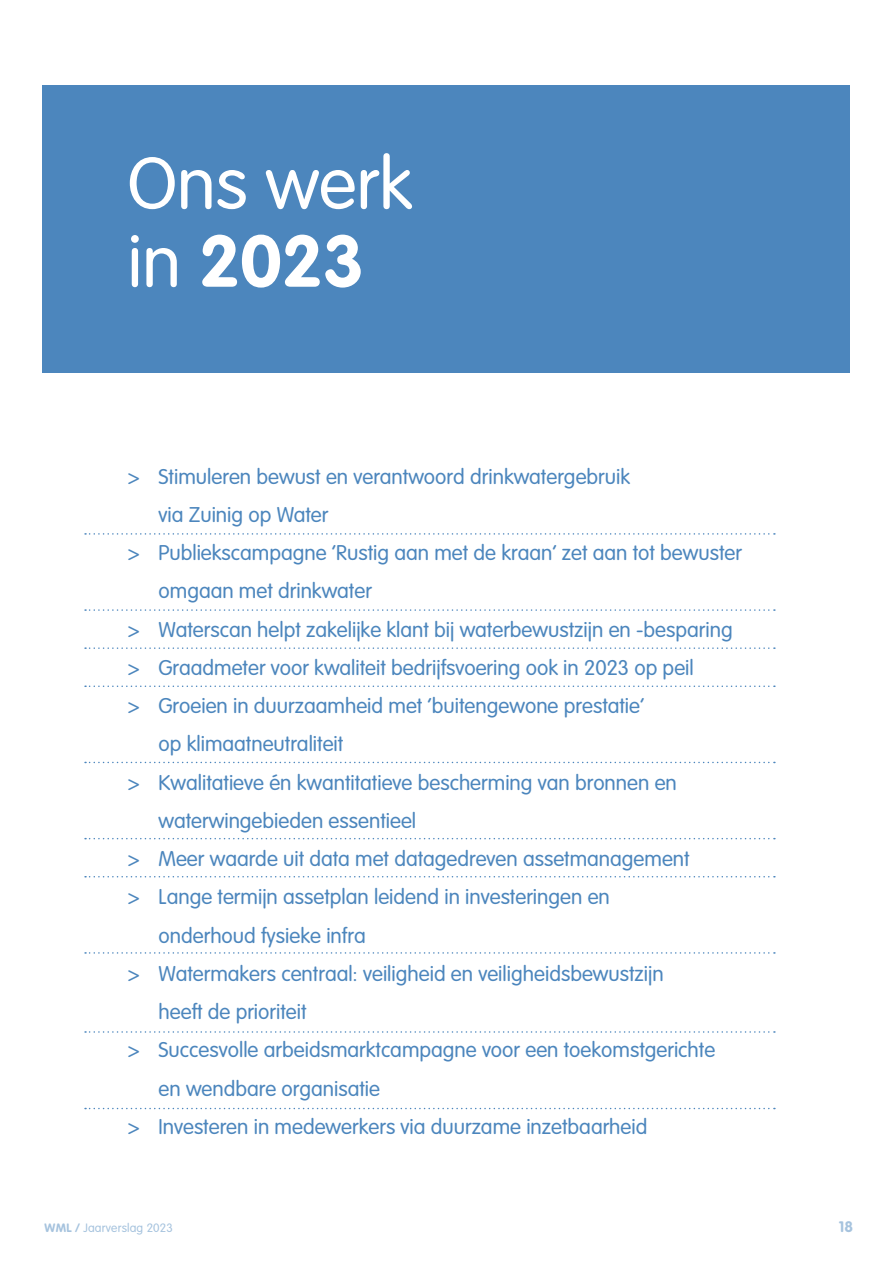
<style>
.page{position:relative;width:893px;height:1263px;background:#fff}
.page>*{position:absolute;margin:0;border:0;box-sizing:border-box;transform-origin:0 0}
.t1{font:300 72px "VAG Rounded Std";color:#fff}
.t2{font:700 72px "VAG Rounded Std";color:#fff}
.t3{font:300 21px/38.2px "VAG Rounded Std";color:#4c86bd}
.t4{font:700 15px "VAG Rounded Std";color:#a6c3de}
.t5{font:300 12px "VAG Rounded Std";letter-spacing:.015em;color:#a6c3de}
.s1{font-weight:300}
.s2{font-weight:700}
</style>
<div class="page">
<div style="left:43px;top:85px;width:807px;height:287px;background:#4c86bd"></div>
<svg style="left:85px;top:1031px;width:690px;height:2px"></svg>
<svg style="left:85px;top:533px;width:690px;height:2px"></svg>
<svg style="left:85px;top:609px;width:690px;height:2px"></svg>
<svg style="left:85px;top:685px;width:690px;height:2px"></svg>
<svg style="left:85px;top:647px;width:690px;height:2px"></svg>
<svg style="left:85px;top:762px;width:690px;height:1px"></svg>
<svg style="left:85px;top:876px;width:690px;height:1px"></svg>
<svg style="left:85px;top:838px;width:690px;height:1px"></svg>
<svg style="left:85px;top:952px;width:690px;height:2px"></svg>
<svg style="left:85px;top:1108px;width:690px;height:1px"></svg>
<p class="t1" style="left:128px;top:142px;width:286px">Ons werk</p>
<p class="t2" style="left:128px;top:219px;width:238px"><span class="s1">in</span> 2023</p>
<p class="t3" style="left:128px;top:458px;width:504px">&gt; Stimuleren bewust en verantwoord drinkwatergebruik</p>
<p class="t3" style="left:159px;top:496px;width:171px">via Zuinig op Water</p>
<p class="t3" style="left:159px;top:534px;width:585px;text-indent:-31px">&gt; Publiekscampagne ‘Rustig aan met de kraan’ zet aan tot bewuster omgaan met drinkwater</p>
<p class="t3" style="left:128px;top:611px;width:607px">&gt; Waterscan helpt zakelijke klant bij waterbewustzijn en -besparing</p>
<p class="t3" style="left:128px;top:649px;width:568px">&gt; Graadmeter voor kwaliteit bedrijfsvoering ook in 2023 op peil</p>
<p class="t3" style="left:128px;top:687px;width:518px">&gt; Groeien in duurzaamheid met ‘buitengewone prestatie’</p>
<p class="t3" style="left:159px;top:726px;width:186px">op klimaatneutraliteit</p>
<p class="t3" style="left:128px;top:764px;width:551px">&gt; Kwalitatieve én kwantitatieve bescherming van bronnen en</p>
<p class="t3" style="left:159px;top:802px;width:259px">waterwingebieden essentieel</p>
<p class="t3" style="left:128px;top:840px;width:564px">&gt; Meer waarde uit data met datagedreven assetmanagement</p>
<p class="t3" style="left:128px;top:879px;width:484px">&gt; Lange termijn assetplan leidend in investeringen en</p>
<p class="t3" style="left:159px;top:917px;width:209px">onderhoud fysieke infra</p>
<p class="t3" style="left:128px;top:955px;width:538px">&gt; Watermakers centraal: veiligheid en veiligheidsbewustzijn</p>
<p class="t3" style="left:159px;top:993px;width:150px">heeft de prioriteit</p>
<p class="t3" style="left:128px;top:1032px;width:589px">&gt; Succesvolle arbeidsmarktcampagne voor een toekomstgerichte</p>
<p class="t3" style="left:159px;top:1070px;width:223px">en wendbare organisatie</p>
<p class="t3" style="left:128px;top:1108px;width:521px">&gt; Investeren in medewerkers via duurzame inzetbaarheid</p>
<p class="t5" style="left:45px;top:1221px;width:130px"><span class="s2">WML /</span> Jaarverslag 2023</p>
<p class="t4" style="left:839px;top:1218px;width:16px">18</p>
</div>
